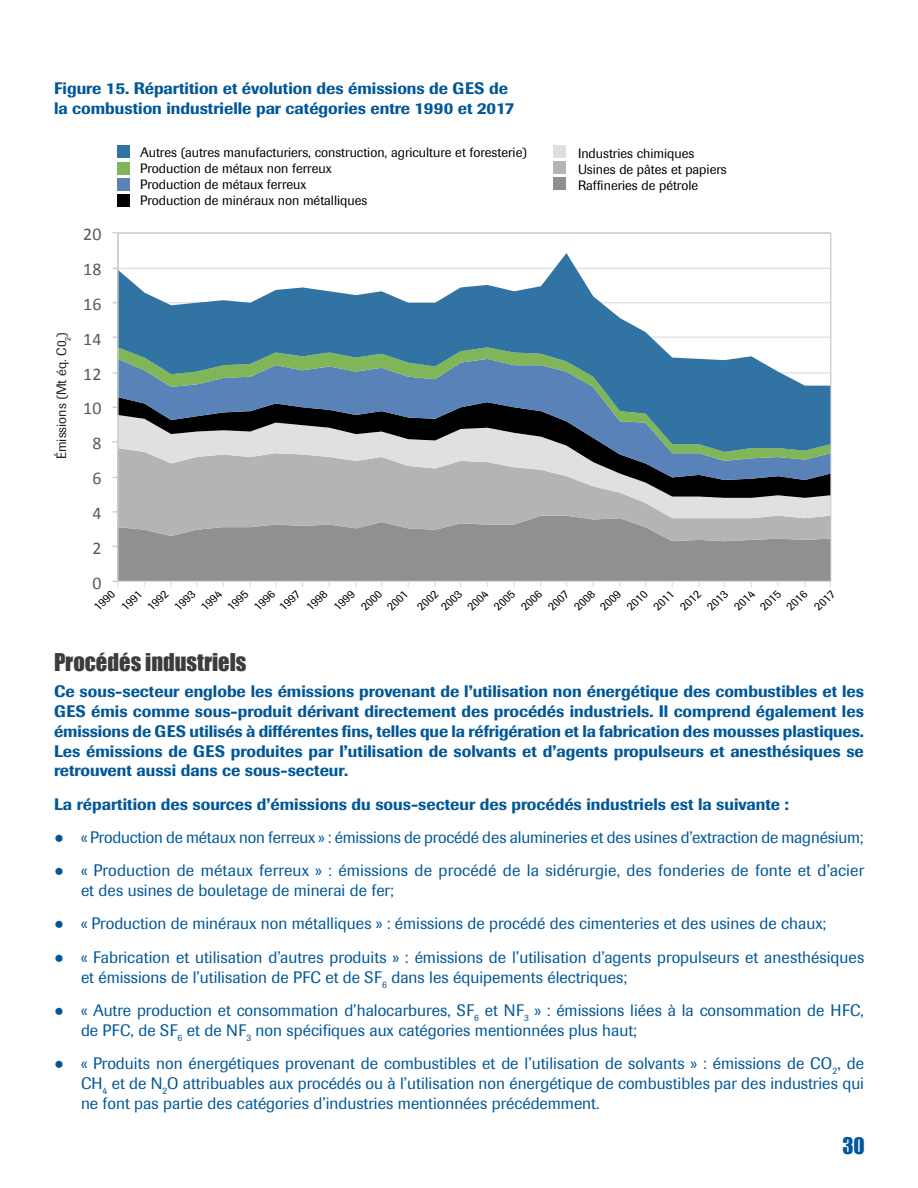
<style>
.page{position:relative;width:918px;height:1188px;background:#fff}
.page>*{position:absolute;margin:0;border:0;box-sizing:border-box;transform-origin:0 0}
.t1{font:22.5px "Impact";color:#3c3c3b}
.t2{font:21px "Impact";color:#005798}
.t3{font:17.85px "Calibri";color:#595959}
.t4{font:16.5px/19.8px "Imago";color:#005798}
.t5{font:500 16.5px/19.8px "Imago";color:#005798}
.t6{font:13.35px/16px "Imago";color:#010101}
.t7{font:13.35px "Imago";color:#20221d}
.t8{font:11.85px/16.4px "Imago";color:#010101}
.s1{font-family:"Arial";font-weight:900}
</style>
<div class="page">
<hr style="left:118px;top:232px;width:712px;height:1px;background:#e0e0e0">
<div style="left:119px;top:541px;width:711px;height:40px;background:#8f908f"></div>
<svg style="left:119px;top:518px;width:711px;height:23px;background:#a1a1a1"></svg>
<svg style="left:119px;top:498px;width:711px;height:20px;background:#bebebe"></svg>
<svg style="left:119px;top:480px;width:711px;height:18px;background:#8f8f8f"></svg>
<svg style="left:119px;top:461px;width:711px;height:19px;background:#969faa"></svg>
<svg style="left:119px;top:452px;width:711px;height:9px;background:#a9b6b3"></svg>
<svg style="left:119px;top:253px;width:711px;height:199px"></svg>
<hr style="left:117px;top:233px;width:2px;height:348px;background:#cbcbcb">
<hr style="left:118px;top:581px;width:713px;height:1px;background:#e0e0e0">
<div style="left:118px;top:145px;width:12px;height:13px;background:#3174a3"></div>
<div style="left:118px;top:162px;width:12px;height:13px;background:#80b658"></div>
<div style="left:118px;top:178px;width:12px;height:12px;background:#5982b8"></div>
<div style="left:118px;top:194px;width:12px;height:12px;background:#000"></div>
<div style="left:554px;top:145px;width:12px;height:13px;background:#e0dfdf"></div>
<div style="left:553px;top:161px;width:13px;height:13px;background:#b4b4b4"></div>
<div style="left:554px;top:178px;width:12px;height:12px;background:#8f908f"></div>
<p class="t5" style="left:54px;top:79px;width:462px">Figure 15. Répartition et évolution des émissions de GES de la combustion industrielle par catégories entre 1990 et 2017</p>
<p class="t7" style="left:54px;top:459px;width:128px;rotate:-90deg">Émissions (Mt éq. C0<sub>2</sub>)</p>
<p class="t3" style="left:83px;top:223px;width:20px">20</p>
<p class="t3" style="left:83px;top:258px;width:20px">18</p>
<p class="t3" style="left:83px;top:293px;width:20px">16</p>
<p class="t3" style="left:83px;top:328px;width:20px">14</p>
<p class="t3" style="left:83px;top:363px;width:20px">12</p>
<p class="t3" style="left:83px;top:397px;width:20px">10</p>
<p class="t3" style="left:92px;top:432px;width:11px">8</p>
<p class="t3" style="left:92px;top:467px;width:11px">6</p>
<p class="t3" style="left:92px;top:502px;width:11px">4</p>
<p class="t3" style="left:92px;top:537px;width:11px">2</p>
<p class="t6" style="left:140px;top:144px;width:388px">Autres (autres manufacturiers, construction, agriculture et foresterie)<br>Production de métaux non ferreux<br>Production de métaux ferreux<br>Production de minéraux non métalliques</p>
<p class="t6" style="left:578px;top:145px;width:150px">Industries chimiques<br>Usines de pâtes et papiers<br>Raffineries de pétrole</p>
<p class="t3" style="left:92px;top:572px;width:11px">0</p>
<p class="t8" style="left:91px;top:603px;width:25px;rotate:-43deg">1990</p>
<p class="t8" style="left:118px;top:603px;width:25px;rotate:-43deg">1991</p>
<p class="t8" style="left:144px;top:603px;width:25px;rotate:-43deg">1992</p>
<p class="t8" style="left:171px;top:603px;width:25px;rotate:-43deg">1993</p>
<p class="t8" style="left:198px;top:603px;width:25px;rotate:-43deg">1994</p>
<p class="t8" style="left:224px;top:603px;width:25px;rotate:-43deg">1995</p>
<p class="t8" style="left:251px;top:603px;width:25px;rotate:-43deg">1996</p>
<p class="t8" style="left:276px;top:603px;width:25px;rotate:-43deg">1997</p>
<p class="t8" style="left:303px;top:603px;width:25px;rotate:-43deg">1998</p>
<p class="t8" style="left:330px;top:603px;width:25px;rotate:-43deg">1999</p>
<p class="t8" style="left:357px;top:603px;width:25px;rotate:-43deg">2000</p>
<p class="t8" style="left:383px;top:603px;width:25px;rotate:-43deg">2001</p>
<p class="t8" style="left:426px;top:591px;width:25px;text-indent:-17px;rotate:-43deg">2002<br>2003</p>
<p class="t8" style="left:464px;top:603px;width:25px;rotate:-43deg">2004</p>
<p class="t8" style="left:490px;top:603px;width:25px;rotate:-43deg">2005</p>
<p class="t8" style="left:518px;top:603px;width:25px;rotate:-43deg">2006</p>
<p class="t8" style="left:544px;top:603px;width:25px;rotate:-43deg">2007</p>
<p class="t8" style="left:570px;top:603px;width:25px;rotate:-43deg">2008</p>
<p class="t8" style="left:597px;top:603px;width:25px;rotate:-43deg">2009</p>
<p class="t8" style="left:623px;top:603px;width:25px;rotate:-43deg">2010</p>
<p class="t8" style="left:650px;top:603px;width:25px;rotate:-43deg">2011</p>
<p class="t8" style="left:676px;top:603px;width:25px;rotate:-43deg">2012</p>
<p class="t8" style="left:703px;top:603px;width:25px;rotate:-43deg">2013</p>
<p class="t8" style="left:730px;top:603px;width:25px;rotate:-43deg">2014</p>
<p class="t8" style="left:756px;top:603px;width:25px;rotate:-43deg">2015</p>
<p class="t8" style="left:783px;top:603px;width:25px;rotate:-43deg">2016</p>
<p class="t8" style="left:811px;top:603px;width:25px;rotate:-43deg">2017</p>
<h4 class="t1" style="left:54px;top:644px;width:194px">Procédés industriels</h4>
<p class="t5" style="left:54px;top:682px;width:812px;text-align:justify">Ce sous-secteur englobe les émissions provenant de l’utilisation non énergétique des combustibles et les GES émis comme sous-produit dérivant directement des procédés industriels. Il comprend également les émissions de GES utilisés à différentes fins, telles que la réfrigération et la fabrication des mousses plastiques.<br>Les émissions de GES produites par l’utilisation de solvants et d’agents propulseurs et anesthésiques se retrouvent aussi dans ce sous-secteur.</p>
<p class="t5" style="left:54px;top:794px;width:737px">La répartition des sources d’émissions du sous-secteur des procédés industriels est la suivante :</p>
<p class="t4" style="left:54px;top:828px;width:811px"><span class="s1">●</span> « Production de métaux non ferreux » : émissions de procédé des alumineries et des usines d’extraction de magnésium;</p>
<p class="t4" style="left:81px;top:861px;width:785px;text-indent:-27px"><span class="s1">●</span> « Production de métaux ferreux » : émissions de procédé de la sidérurgie, des fonderies de fonte et d’acier et des usines de bouletage de minerai de fer;</p>
<p class="t4" style="left:54px;top:914px;width:774px"><span class="s1">●</span> « Production de minéraux non métalliques » : émissions de procédé des cimenteries et des usines de chaux;</p>
<p class="t4" style="left:81px;top:947px;width:785px;text-indent:-27px"><span class="s1">●</span> « Fabrication et utilisation d’autres produits » : émissions de l’utilisation d’agents propulseurs et anesthésiques et émissions de l’utilisation de PFC et de SF<sub>6</sub> dans les équipements électriques;</p>
<p class="t4" style="left:81px;top:1000px;width:785px;text-indent:-27px"><span class="s1">●</span> « Autre production et consommation d’halocarbures, SF<sub>6</sub> et NF<sub>3</sub> » : émissions liées à la consommation de HFC, de PFC, de SF<sub>6</sub> et de NF<sub>3</sub> non spécifiques aux catégories mentionnées plus haut;</p>
<p class="t4" style="left:81px;top:1053px;width:785px;text-align:justify;text-indent:-27px"><span class="s1">●</span> « Produits non énergétiques provenant de combustibles et de l’utilisation de solvants » : émissions de CO<sub>2</sub>, de CH<sub>4</sub> et de N<sub>2</sub>O attribuables aux procédés ou à l’utilisation non énergétique de combustibles par des industries qui ne font pas partie des catégories d’industries mentionnées précédemment.</p>
<p class="t2" style="left:842px;top:1129px;width:24px">30</p>
</div>
